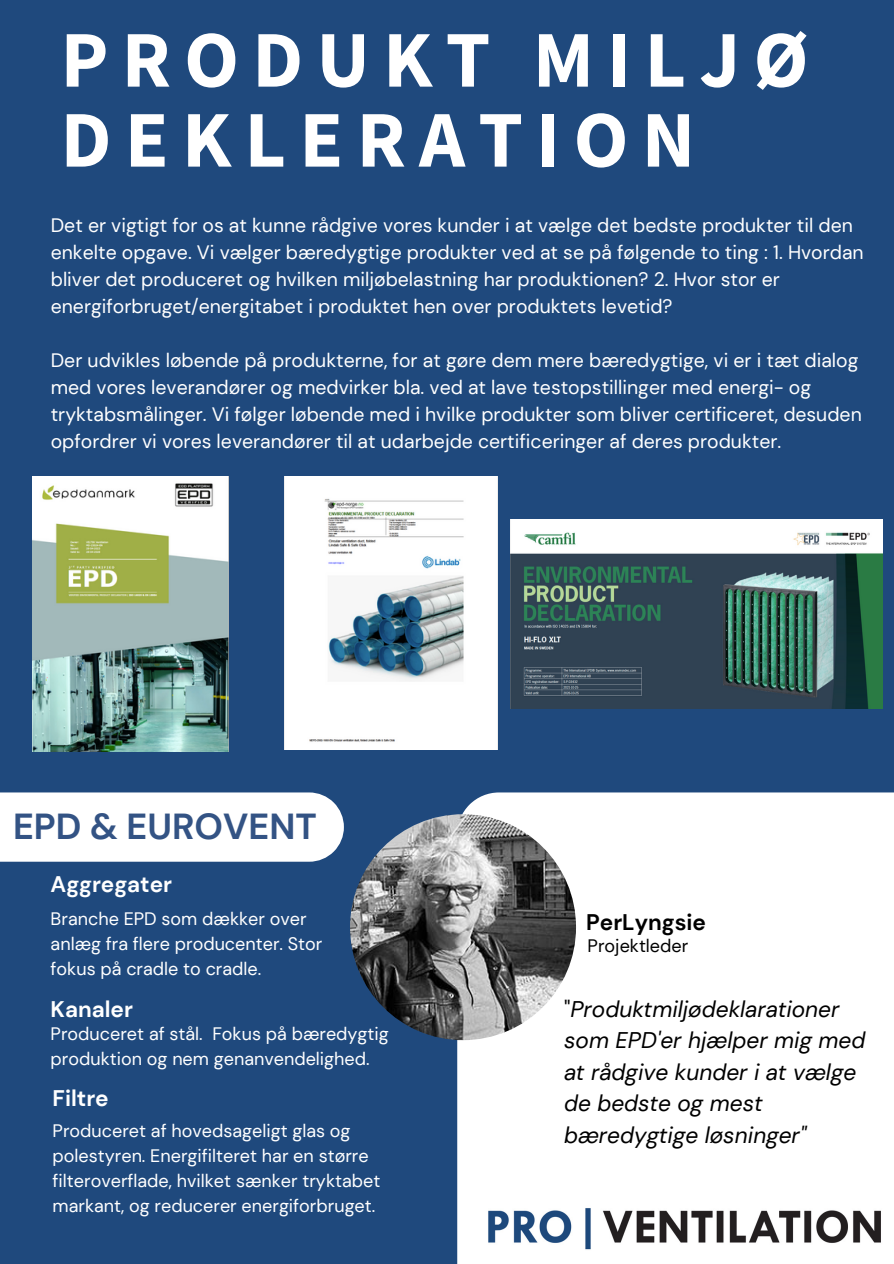
<style>
.page{position:relative;width:894px;height:1264px;background:#fff}
.page>*{position:absolute;margin:0;border:0;box-sizing:border-box;transform-origin:0 0}
.t1{font:700 80.25px/79.9px "Source Sans Pro";letter-spacing:.165em;color:#fff}
.t2{font:700 36.15px "DM Sans";color:#335384}
.t3{font:italic 22.65px/31.5px "DM Sans";color:#000}
.t4{font:700 22.5px "DM Sans";color:#fff}
.t5{font:700 22.5px "DM Sans";color:#000}
.t6{font:19.35px/27px "DM Sans";color:#fff}
.t7{font:18px/24.8px "DM Sans";color:#fff}
.t8{font:18px "DM Sans";color:#000}
.s1{font-style:normal}
</style>
<div class="page">
<div style="left:0;top:0;width:893px;height:1263px;background:#1f497d"></div>
<div style="left:457px;top:792px;width:436px;height:471px;background:#fff"></div>
<div style="left:0;top:792px;width:344px;height:69px;background:#fff"></div>
<img style="left:350px;top:814px;width:226px;height:226px;border-radius:50%">
<img style="left:488px;top:1208px;width:393px;height:42px">
<img style="left:284px;top:477px;width:213px;height:272px">
<img style="left:510px;top:519px;width:371px;height:190px">
<img style="left:32px;top:477px;width:196px;height:274px">
<p class="t1" style="left:60px;top:18px;width:749px">PRODUKT MILJØ<br>DEKLERATION</p>
<p class="t6" style="left:51px;top:212px;width:814px">Det er vigtigt for os at kunne rådgive vores kunder i at vælge det bedste produkter til den enkelte opgave. Vi vælger bæredygtige produkter ved at se på følgende to ting : 1. Hvordan bliver det produceret og hvilken miljøbelastning har produktionen? 2. Hvor stor er energiforbruget/energitabet i produktet hen over produktets levetid?</p>
<p class="t6" style="left:51px;top:347px;width:812px">Der udvikles løbende på produkterne, for at gøre dem mere bæredygtige, vi er i tæt dialog med vores leverandører og medvirker bla. ved at lave testopstillinger med energi- og tryktabsmålinger. Vi følger løbende med i hvilke produkter som bliver certificeret, desuden opfordrer vi vores leverandører til at udarbejde certificeringer af deres produkter.</p>
<p class="t2" style="left:13px;top:803px;width:305px">EPD &amp; EUROVENT</p>
<p class="t4" style="left:51px;top:870px;width:123px">Aggregater</p>
<p class="t7" style="left:51px;top:906px;width:273px">Branche EPD som dækker over anlæg fra flere producenter. Stor fokus på cradle to cradle.</p>
<p class="t4" style="left:51px;top:994px;width:84px">Kanaler</p>
<p class="t7" style="left:51px;top:1021px;width:339px">Produceret af stål. Fokus på bæredygtig produktion og nem genanvendelighed.</p>
<p class="t4" style="left:53px;top:1083px;width:58px">Filtre</p>
<p class="t7" style="left:53px;top:1118px;width:329px">Produceret af hovedsageligt glas og polestyren. Energifilteret har en større filteroverflade, hvilket sænker tryktabet markant, og reducerer energiforbruget.</p>
<p class="t5" style="left:586px;top:907px;width:121px">PerLyngsie</p>
<p class="t8" style="left:587px;top:934px;width:102px">Projektleder</p>
<p class="t3" style="left:564px;top:993px;width:303px"><span class="s1">"</span>Produktmiljødeklarationer som EPD'er hjælper mig med at rådgive kunder i at vælge de bedste og mest bæredygtige løsninger"</p>
</div>
